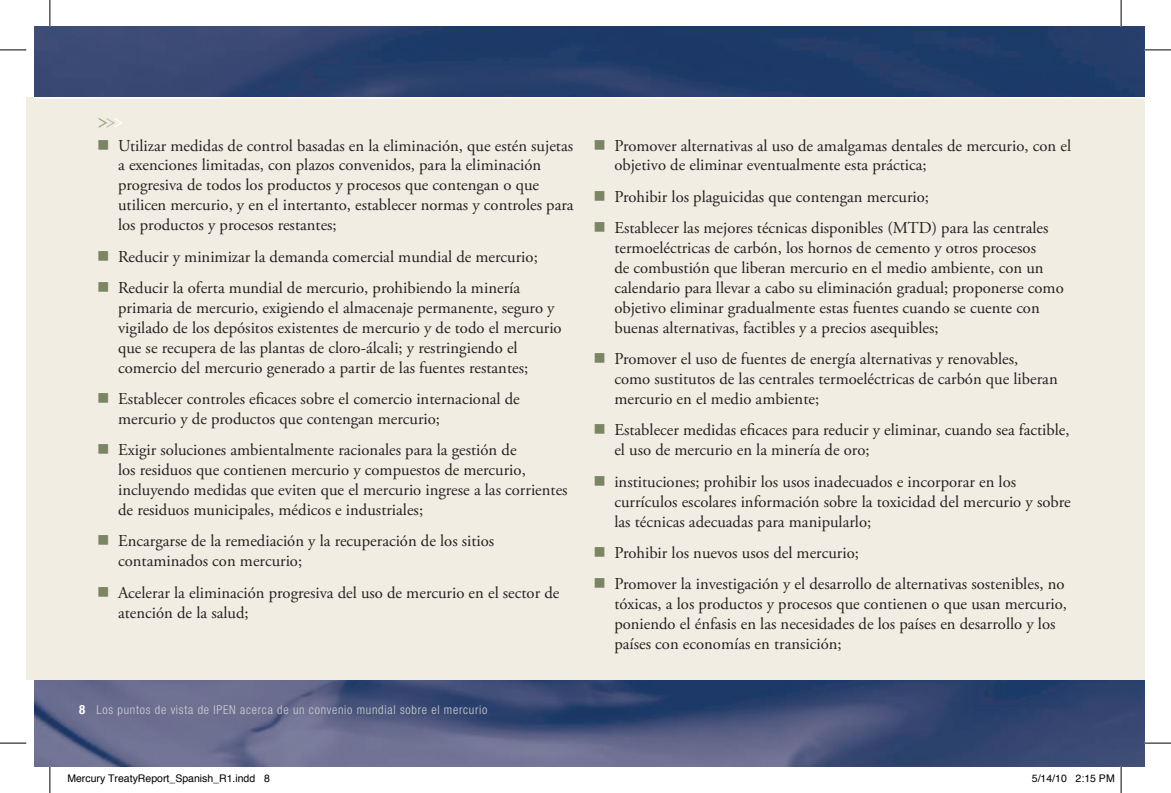
<style>
.page{position:relative;width:1171px;height:793px;background:#fff}
.page>*{position:absolute;margin:0;border:0;box-sizing:border-box;transform-origin:0 0}
.t1{font:16.62px/19.9px "Adobe Garamond Pro";color:#231f20}
.t2{font:300 condensed 12.25px "Helvetica Neue LT Std";letter-spacing:.06em;color:#d1d2d4}
.t3{font:10.5px "Helvetica";color:#000}
.s1{font-weight:700;font-size:12.78px;color:#fff}
</style>
<div class="page">
<img style="left:34px;top:26px;width:1110px;height:740px">
<div style="left:26px;top:97px;width:1118px;height:583px;background:#f2ede3"></div>
<hr style="left:34px;top:97px;width:1087px;height:1px;background:#fff">
<svg style="left:1121px;top:97px;width:23px;height:1px"></svg>
<svg style="left:98px;top:118px;width:25px;height:10px"></svg>
<svg style="left:0;top:50px;width:26px;height:1px"></svg>
<svg style="left:1144px;top:50px;width:27px;height:1px"></svg>
<svg style="left:0;top:743px;width:26px;height:1px"></svg>
<svg style="left:1144px;top:743px;width:27px;height:1px"></svg>
<svg style="left:50px;top:0;width:1px;height:26px"></svg>
<svg style="left:50px;top:766px;width:1px;height:27px"></svg>
<svg style="left:1121px;top:0;width:1px;height:26px"></svg>
<svg style="left:1121px;top:766px;width:1px;height:27px"></svg>
<p class="t1" style="left:118px;top:136px;width:457px">Utilizar medidas de control basadas en la eliminación, que estén sujetas a exenciones limitadas, con plazos convenidos, para la eliminación progresiva de todos los productos y procesos que contengan o que utilicen mercurio, y en el intertanto, establecer normas y controles para los productos y procesos restantes;</p>
<p class="t1" style="left:118px;top:241px;width:421px;line-height:31.3px">Reducir y minimizar la demanda comercial mundial de mercurio;<br>Reducir la oferta mundial de mercurio, prohibiendo la minería</p>
<p class="t1" style="left:118px;top:298px;width:445px">primaria de mercurio, exigiendo el almacenaje permanente, seguro y vigilado de los depósitos existentes de mercurio y de todo el mercurio que se recupera de las plantas de cloro-álcali; y restringiendo el comercio del mercurio generado a partir de las fuentes restantes;</p>
<p class="t1" style="left:118px;top:389px;width:403px">Establecer controles eficaces sobre el comercio internacional de mercurio y de productos que contengan mercurio;</p>
<p class="t1" style="left:118px;top:441px;width:451px">Exigir soluciones ambientalmente racionales para la gestión de<br>los residuos que contienen mercurio y compuestos de mercurio, incluyendo medidas que eviten que el mercurio ingrese a las corrientes de residuos municipales, médicos e industriales;</p>
<p class="t1" style="left:118px;top:532px;width:378px">Encargarse de la remediación y la recuperación de los sitios contaminados con mercurio;</p>
<p class="t1" style="left:118px;top:583px;width:443px">Acelerar la eliminación progresiva del uso de mercurio en el sector de atención de la salud;</p>
<p class="t2" style="left:79px;top:702px;width:410px"><span class="s1">8</span> Los puntos de vista de IPEN acerca de un convenio mundial sobre el mercurio</p>
<p class="t1" style="left:614px;top:136px;width:458px">Promover alternativas al uso de amalgamas dentales de mercurio, con el objetivo de eliminar eventualmente esta práctica;</p>
<p class="t1" style="left:614px;top:181px;width:436px;line-height:31.3px">Prohibir los plaguicidas que contengan mercurio;<br>Establecer las mejores técnicas disponibles (MTD) para las centrales</p>
<p class="t1" style="left:614px;top:238px;width:451px">termoeléctricas de carbón, los hornos de cemento y otros procesos<br>de combustión que liberan mercurio en el medio ambiente, con un calendario para llevar a cabo su eliminación gradual; proponerse como objetivo eliminar gradualmente estas fuentes cuando se cuente con buenas alternativas, factibles y a precios asequibles;</p>
<p class="t1" style="left:614px;top:349px;width:445px">Promover el uso de fuentes de energía alternativas y renovables, como sustitutos de las centrales termoeléctricas de carbón que liberan mercurio en el medio ambiente;</p>
<p class="t1" style="left:614px;top:421px;width:457px">Establecer medidas eficaces para reducir y eliminar, cuando sea factible, el uso de mercurio en la minería de oro;</p>
<p class="t1" style="left:614px;top:472px;width:458px">instituciones; prohibir los usos inadecuados e incorporar en los currículos escolares información sobre la toxicidad del mercurio y sobre las técnicas adecuadas para manipularlo;</p>
<p class="t1" style="left:614px;top:537px;width:452px;line-height:31.3px">Prohibir los nuevos usos del mercurio;<br>Promover la investigación y el desarrollo de alternativas sostenibles, no</p>
<p class="t1" style="left:614px;top:594px;width:454px">tóxicas, a los productos y procesos que contienen o que usan mercurio, poniendo el énfasis en las necesidades de los países en desarrollo y los países con economías en transición;</p>
<p class="t3" style="left:67px;top:770px;width:204px">Mercury TreatyReport_Spanish_R1.indd 8</p>
<p class="t3" style="left:1032px;top:770px;width:84px">5/14/10 2:15 PM</p>
</div>
